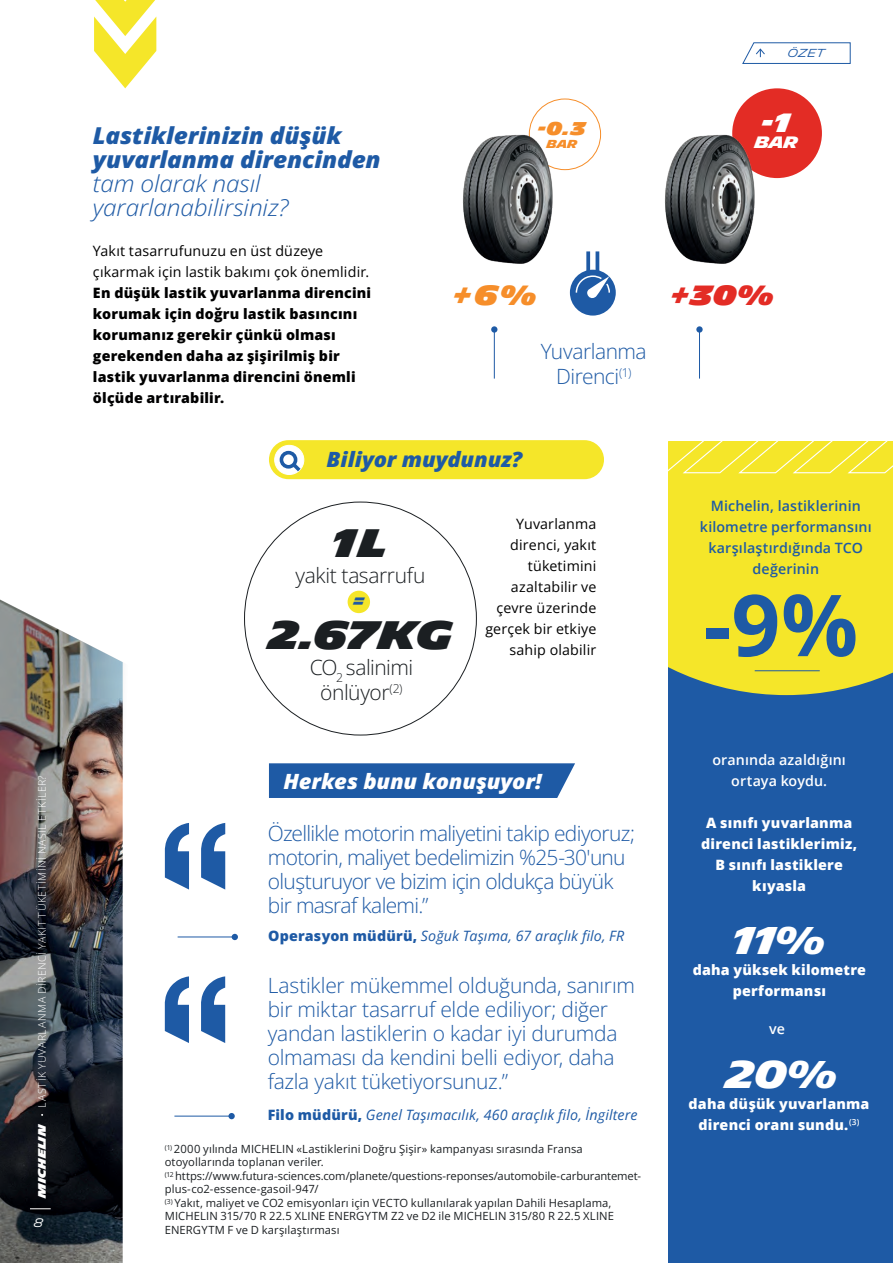
<style>
.page{position:relative;width:893px;height:1263px;background:#fff}
.page>*{position:absolute;margin:0;border:0;box-sizing:border-box;transform-origin:0 0}
.t1{font:700 85.5px "Open Sans";color:#1e5aa5}
.t2{font:900 38.55px "Michelin";color:#1b1f22}
.t3{font:700 37.5px "Michelin";color:#fff}
.t4{font:900 27px "Michelin";color:#e32c25}
.t5{font:900 27px "Michelin";color:#f68e2a}
.t6{font:900 25.65px "Michelin";color:#fff}
.t7{font:italic 23.25px/24px "Open Sans";letter-spacing:-.005em;color:#1e5aa5;scale:1.05 1}
.t8{font:21px/24px "Open Sans";letter-spacing:-.02em;color:#1e5aa5}
.t9{font:21px/25.5px "Open Sans";letter-spacing:-.025em;color:#1b1f22;text-align:center}
.t10{font:italic 21px "Open Sans";letter-spacing:-.01em;color:#fff;scale:1.05 1}
.t11{font:italic 21px "Open Sans";letter-spacing:-.005em;color:#1e5aa5;scale:1.05 1}
.t12{font:900 18px "Michelin";color:#f68e2a}
.t13{font:900 16.5px "Michelin";color:#1e5aa5}
.t14{font:700 16.05px "Michelin";color:#fff}
.t15{font:14.25px/21px "Open Sans";letter-spacing:.015em;color:#000001}
.t16{font:italic 14.25px "Open Sans";letter-spacing:.01em;color:#1e5aa5}
.t17{font:600 14.25px/21px "Open Sans";letter-spacing:.01em;color:#1e5aa5;text-align:center}
.t18{font:800 14.25px "Open Sans";letter-spacing:.015em;color:#fff}
.t19{font:14.25px/21px "Open Sans";letter-spacing:.015em;color:#fff;text-align:center}
.t20{font:600 14.25px/21px "Open Sans";letter-spacing:.01em;color:#fff;text-align:center}
.t21{font:300 12px "Michelin";color:#fff}
.t22{font:11.25px/13.5px "Open Sans";letter-spacing:.005em;color:#1b1f22}
.t23{font:300 11.25px "Michelin";color:#1e5aa5;scale:1.05 1}
.t24{font:700 11.25px "Michelin";color:#f68e2a}
.t25{font:10.5px "Open Sans";letter-spacing:.06em;color:#fff}
.t26{font:900 10.5px "Michelin";color:#fff}
.s1{font-style:normal}
</style>
<div class="page">
<div style="left:669px;top:441px;width:224px;height:822px;background:#1e5aa5"></div>
<div style="left:669px;top:474px;width:224px;height:221px;background:#f5e629"></div>
<svg style="left:94px;top:0;width:62px;height:88px"></svg>
<img style="left:0;top:599px;width:177px;height:664px">
<div style="left:732px;top:88px;width:90px;height:90px;background:#e32c25;border-radius:50%"></div>
<img style="left:463px;top:129px;width:122px;height:135px">
<img style="left:665px;top:129px;width:122px;height:135px">
<div style="left:570px;top:270px;width:46px;height:46px;background:#1e5aa5;border-radius:50%"></div>
<hr style="left:596px;top:251px;width:3px;height:20px;background:#1e5aa5">
<svg style="left:586px;top:251px;width:4px;height:20px"></svg>
<svg style="left:575px;top:275px;width:36px;height:23px"></svg>
<hr style="left:494px;top:329px;width:1px;height:50px;background:#1e5aa5">
<div style="left:491px;top:326px;width:6px;height:7px;background:#1e5aa5;border-radius:50%"></div>
<hr style="left:699px;top:329px;width:1px;height:50px;background:#1e5aa5">
<svg style="left:696px;top:326px;width:7px;height:7px"></svg>
<svg style="left:668px;top:441px;width:225px;height:33px;background:#f5e73a"></svg>
<svg style="left:742px;top:42px;width:109px;height:22px"></svg>
<div style="left:703px;top:591px;width:155px;height:65px;background:#f5e629"></div>
<div style="left:269px;top:440px;width:335px;height:39px;background:#f5e629;border-radius:20px"></div>
<div style="left:275px;top:445px;width:29px;height:29px;background:#fff;border-radius:50%"></div>
<div style="left:274px;top:445px;width:30px;height:30px;border:1px solid #fff;border-radius:50%"></div>
<div style="left:280px;top:451px;width:17px;height:18px;border:4px solid #1e5aa5;border-radius:50%"></div>
<svg style="left:288px;top:459px;width:16px;height:16px"></svg>
<svg style="left:30px;top:1208px;width:21px;height:1px"></svg>
<hr style="left:178px;top:937px;width:57px;height:1px;background:#1e5aa5">
<svg style="left:232px;top:934px;width:6px;height:6px"></svg>
<hr style="left:174px;top:1116px;width:58px;height:1px;background:#1e5aa5">
<div style="left:228px;top:1113px;width:7px;height:6px;background:#1e5aa5;border-radius:50%"></div>
<svg style="left:165px;top:823px;width:24px;height:66px"></svg>
<svg style="left:201px;top:823px;width:24px;height:66px"></svg>
<svg style="left:165px;top:976px;width:24px;height:67px"></svg>
<svg style="left:201px;top:976px;width:24px;height:67px"></svg>
<div style="left:348px;top:591px;width:22px;height:22px;background:#f5e629;border-radius:50%"></div>
<hr style="left:755px;top:670px;width:65px;height:1px;background:#1e5aa5">
<div style="left:269px;top:763px;width:306px;height:35px;background:#1e5aa5"></div>
<p class="t25" style="left:35px;top:1108px;width:334px;rotate:-90deg">LASTİK YUVARLANMA DİRENCİ YAKIT TÜKETİMİNİ NASIL ETKİLER?</p>
<p class="t26" style="left:36px;top:1198px;width:76px;rotate:-90deg">Michelin</p>
<p class="t21" style="left:34px;top:1216px;width:11px">8</p>
<h3 class="t7" style="left:93px;top:123px;width:276px">Lastiklerinizin düşük yuvarlanma direncinden tam olarak nasıl yararlanabilirsiniz?</h3>
<p class="t15" style="left:93px;top:240px;width:280px">Yakıt tasarrufunuzu en üst düzeye çıkarmak için lastik bakımı çok önemlidir.<br>En düşük lastik yuvarlanma direncini korumak için doğru lastik basıncını korumanız gerekir çünkü olması gerekenden daha az şişirilmiş bir lastik yuvarlanma direncini önemli ölçüde artırabilir.</p>
<h3 class="t12" style="left:538px;top:118px;width:49px">-0.3</h3>
<p class="t24" style="left:546px;top:137px;width:33px">baR</p>
<p class="t23" style="left:788px;top:47px;width:37px">ÖZET</p>
<h3 class="t6" style="left:763px;top:107px;width:29px">-1</h3>
<h3 class="t14" style="left:754px;top:133px;width:46px">baR</h3>
<h3 class="t5" style="left:452px;top:280px;width:87px">+6%</h3>
<h3 class="t4" style="left:669px;top:280px;width:107px">+30%</h3>
<h3 class="t8" style="left:541px;top:338px;width:107px;line-height:24.8px;text-align:center">Yuvarlanma<br>Direnci<sup>(1)</sup></h3>
<h3 class="t11" style="left:327px;top:444px;width:188px">Biliyor muydunuz?</h3>
<h2 class="t2" style="left:332px;top:521px;width:58px">1 l</h2>
<h3 class="t9" style="left:295px;top:562px;width:131px">yakit tasarrufu</h3>
<h2 class="t2" style="left:269px;top:613px;width:186px">2.67KG</h2>
<h3 class="t9" style="left:310px;top:654px;width:105px">CO<sub>2</sub> salinimi önlüyor<sup>(2)</sup></h3>
<h3 class="t13" style="left:352px;top:592px;width:15px">=</h3>
<p class="t15" style="left:485px;top:513px;width:112px;text-align:right">Yuvarlanma direnci, yakıt tüketimini azaltabilir ve çevre üzerinde gerçek bir etkiye sahip olabilir</p>
<h3 class="t10" style="left:284px;top:766px;width:247px">Herkes bunu konuşuyor!</h3>
<h3 class="t8" style="left:268px;top:820px;width:369px">Özellikle motorin maliyetini takip ediyoruz; motorin, maliyet bedelimizin %25-30'unu oluşturuyor ve bizim için oldukça büyük bir masraf kalemi.”</h3>
<p class="t16" style="left:268px;top:925px;width:358px"><span class="s1">Operasyon müdürü,</span> Soğuk Taşıma, 67 araçlık filo, FR</p>
<h3 class="t8" style="left:268px;top:973px;width:369px">Lastikler mükemmel olduğunda, sanı rı m bir miktar tasarruf elde ediliyor; diğer yandan lastiklerin o kadar iyi durumda olmaması da kendini belli ediyor, daha fazla yakıt tüketiyorsunuz.”</h3>
<p class="t16" style="left:268px;top:1105px;width:371px"><span class="s1">Filo müdürü,</span> Genel Taşımacılık, 460 araçlık filo, İngiltere</p>
<p class="t22" style="left:165px;top:1142px;width:478px"><sup>(1)</sup> 2000 yılında MICHELIN «Lastiklerini Doğru Şişir» kampanyası sırasında Fransa otoyollarında toplanan veriler.<br><sup>(12</sup> https://www.futura-sciences.com/planete/questions-reponses/automobile-carburantemet&shy;plus-co2-essence-gasoil-947/<br><sup>(3)</sup> Yakıt, maliyet ve CO2 emisyonları için VECTO kullanılarak yapılan Dahili Hesaplama, MICHELIN 315/70 R 22.5 XLINE ENERGYTM Z2 ve D2 ile MICHELIN 315/80 R 22.5 XLINE ENERGYTM F ve D karşılaştırması</p>
<p class="t17" style="left:700px;top:495px;width:173px">Michelin, lastiklerinin kilometre performansını karşılaştırdığında TCO değerinin</p>
<h1 class="t1" style="left:703px;top:565px;width:156px">-9%</h1>
<p class="t20" style="left:712px;top:749px;width:135px">oranında azaldığını ortaya koydu.</p>
<p class="t19" style="left:701px;top:812px;width:157px">A sınıfı yuvarlanma direnci lastiklerimiz,<br>B sınıfı lastiklere kıyasla</p>
<h3 class="t3" style="left:733px;top:919px;width:95px">11%</h3>
<p class="t18" style="left:733px;top:980px;width:95px">performansı</p>
<p class="t18" style="left:693px;top:959px;width:175px">daha yüksek kilometre</p>
<p class="t20" style="left:769px;top:1018px;width:17px">ve</p>
<h3 class="t3" style="left:727px;top:1053px;width:113px">20%</h3>
<p class="t18" style="left:699px;top:1114px;width:162px">direnci oranı sundu.<sup>(3)</sup></p>
<p class="t18" style="left:689px;top:1093px;width:182px">daha düşük yuvarlanma</p>
</div>
